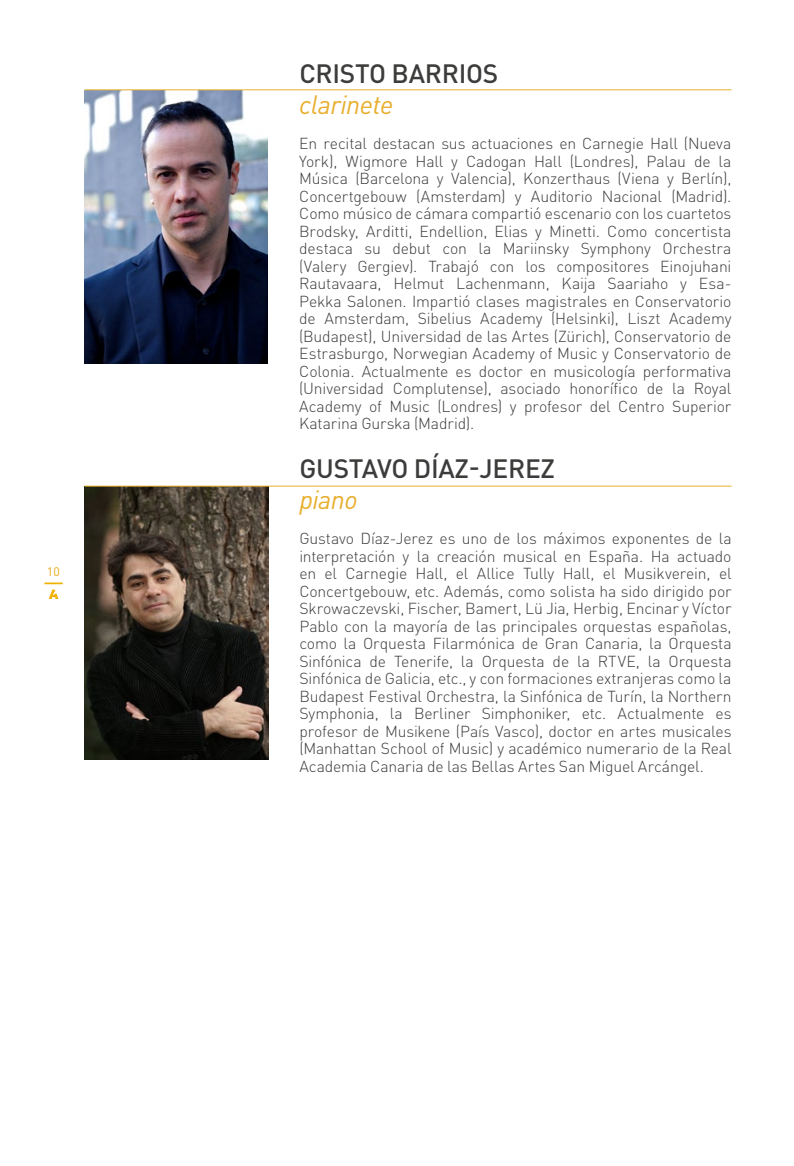
<style>
.page{position:relative;width:794px;height:1166px;background:#fff}
.page>*{position:absolute;margin:0;border:0;box-sizing:border-box;transform-origin:0 0}
.t1{font:500 26.25px "DIN Pro";letter-spacing:-.01em;color:#3c3c3b}
.t2{font:italic 26.25px "DIN";letter-spacing:-.02em;color:#e8af2e}
.t3{font:300 15.75px/17.5px "DIN Pro";letter-spacing:-.01em;color:#3c3c3b;text-align:justify}
.t4{font:12.25px "DIN Pro";color:#e8ab12}
</style>
<div class="page">
<img style="left:84px;top:90px;width:184px;height:273px">
<hr style="left:85px;top:89px;width:646px;height:1px;background:#e8af2e">
<img style="left:84px;top:486px;width:184px;height:273px">
<hr style="left:85px;top:486px;width:646px;height:1px;background:#e8af2e">
<svg style="left:44px;top:582px;width:19px;height:17px"></svg>
<p class="t4" style="left:47px;top:563px;width:14px">10</p>
<h1 class="t1" style="left:299px;top:56px;width:201px">CRISTO BARRIOS</h1>
<h1 class="t2" style="left:299px;top:88px;width:96px">clarinete</h1>
<p class="t3" style="left:299px;top:134px;width:434px">En recital destacan sus actuaciones en Carnegie Hall (Nueva York), Wigmore Hall y Cadogan Hall (Londres), Palau de la Música (Barcelona y Valencia), Konzerthaus (Viena y Berlín), Concertgebouw (Amsterdam) y Auditorio Nacional (Madrid).<br>Como músico de cámara compartió escenario con los cuartetos Brodsky, Arditti, Endellion, Elias y Minetti. Como concertista destaca su debut con la Mariinsky Symphony Orchestra (Valery Gergiev). Trabajó con los compositores Einojuhani Rautavaara, Helmut Lachenmann, Kaija Saariaho y Esa-Pekka Salonen. Impartió clases magistrales en Conservatorio de Amsterdam, Sibelius Academy (Helsinki), Liszt Academy (Budapest), Universidad de las Artes (Zürich), Conservatorio de Estrasburgo, Norwegian Academy of Music y Conservatorio de Colonia. Actualmente es doctor en musicología performativa (Universidad Complutense), asociado honorífico de la Royal Academy of Music (Londres) y profesor del Centro Superior Katarina Gurska (Madrid).</p>
<h1 class="t1" style="left:299px;top:450px;width:257px">GUSTAVO DÍAZ-JEREZ</h1>
<h1 class="t2" style="left:299px;top:483px;width:60px">piano</h1>
<p class="t3" style="left:299px;top:529px;width:434px">Gustavo Díaz-Jerez es uno de los máximos exponentes de la interpretación y la creación musical en España. Ha actuado en el Carnegie Hall, el Allice Tully Hall, el Musikverein, el Concertgebouw, etc. Además, como solista ha sido dirigido por Skrowaczevski, Fischer, Bamert, Lü Jia, Herbig, Encinar y Víctor Pablo con la mayoría de las principales orquestas españolas, como la Orquesta Filarmónica de Gran Canaria, la Orquesta Sinfónica de Tenerife, la Orquesta de la RTVE, la Orquesta Sinfónica de Galicia, etc., y con formaciones extranjeras como la Budapest Festival Orchestra, la Sinfónica de Turín, la Northern Symphonia, la Berliner Simphoniker, etc. Actualmente es profesor de Musikene (País Vasco), doctor en artes musicales (Manhattan School of Music) y académico numerario de la Real Academia Canaria de las Bellas Artes San Miguel Arcángel.</p>
</div>
